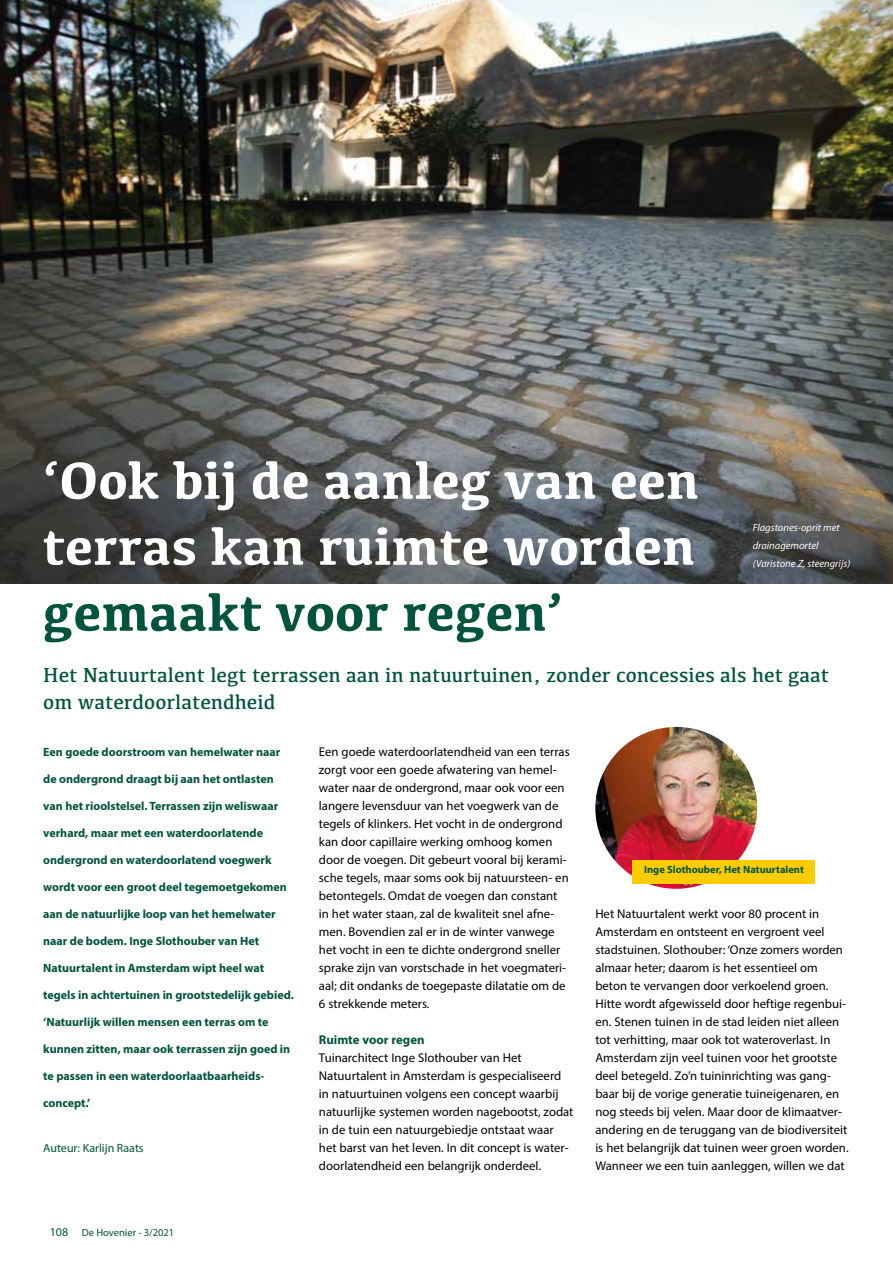
<style>
.page{position:relative;width:893px;height:1263px;background:#fff}
.page>*{position:absolute;margin:0;border:0;box-sizing:border-box;transform-origin:0 0}
.t1{font:700 54px/66px "Kefa";color:#fff}
.t2{font:700 54px "Kefa";color:#00533d}
.t3{font:21px/27px "Kefa";color:#00533d}
.t4{font:12.75px/18px "Myriad Pro";color:#000}
.t5{font:700 12.75px "Myriad Pro";color:#00533d}
.t6{font:700 12px "Myriad Pro";color:#00533d}
.t7{font:12px "Myriad Pro";color:#00533d}
.t8{font:italic 10.5px/18px "Myriad Pro";color:#fff}
.t9{font:700 10.5px "Myriad Pro";color:#00533d}
.t10{font:10.5px "Myriad Pro";color:#00533d}
.s1{font-size:12px}
</style>
<div class="page">
<img style="left:0;top:0;width:893px;height:583px">
<img style="left:595px;top:727px;width:162px;height:162px;border-radius:81px">
<div style="left:633px;top:860px;width:182px;height:24px;background:#fc0"></div>
<h1 class="t1" style="left:43px;top:445px;width:658px">‘Ook bij de aanleg van een terras kan ruimte worden</h1>
<h1 class="t2" style="left:43px;top:576px;width:522px">gemaakt voor regen’</h1>
<p class="t8" style="left:753px;top:518px;width:99px">Flagstones-oprit met drainagemortel (Varistone Z, steengrijs)</p>
<h2 class="t3" style="left:43px;top:661px;width:787px">Het Natuurtalent legt terrassen aan in natuurtuinen, zonder concessies als het gaat om waterdoorlatendheid</h2>
<p class="t6" style="left:43px;top:744px;width:239px">Een goede doorstroom van hemelwater naar</p>
<p class="t6" style="left:43px;top:771px;width:232px">de ondergrond draagt bij aan het ontlasten</p>
<p class="t6" style="left:43px;top:798px;width:236px">van het rioolstelsel. Terrassen zijn weliswaar</p>
<p class="t6" style="left:43px;top:825px;width:221px">verhard, maar met een waterdoorlatende</p>
<p class="t6" style="left:43px;top:852px;width:230px">ondergrond en waterdoorlatend voegwerk</p>
<p class="t6" style="left:43px;top:879px;width:245px">wordt voor een groot deel tegemoetgekomen</p>
<p class="t6" style="left:43px;top:906px;width:234px">aan de natuurlijke loop van het hemelwater</p>
<p class="t6" style="left:43px;top:933px;width:217px">naar de bodem. Inge Slothouber van Het</p>
<p class="t6" style="left:43px;top:960px;width:222px">Natuurtalent in Amsterdam wipt heel wat</p>
<p class="t6" style="left:43px;top:987px;width:252px">tegels in achtertuinen in grootstedelijk gebied.</p>
<p class="t6" style="left:43px;top:1014px;width:227px">‘Natuurlijk willen mensen een terras om te</p>
<p class="t6" style="left:43px;top:1041px;width:249px">kunnen zitten, maar ook terrassen zijn goed in</p>
<p class="t6" style="left:43px;top:1068px;width:223px">te passen in een waterdoorlaatbaarheids-</p>
<p class="t6" style="left:43px;top:1095px;width:49px">concept.’</p>
<p class="t7" style="left:43px;top:1141px;width:102px">Auteur: Karlijn Raats</p>
<p class="t4" style="left:319px;top:743px;width:252px">Een goede waterdoorlatendheid van een terras zorgt voor een goede afwatering van hemel&shy;water naar de ondergrond, maar ook voor een langere levensduur van het voegwerk van de tegels of klinkers. Het vocht in de ondergrond kan door capillaire werking omhoog komen door de voegen. Dit gebeurt vooral bij kerami&shy;sche tegels, maar soms ook bij natuursteen- en betontegels. Omdat de voegen dan constant in het water staan, zal de kwaliteit snel afne&shy;men. Bovendien zal er in de winter vanwege het vocht in een te dichte ondergrond sneller sprake zijn van vorstschade in het voegmateri&shy;aal; dit ondanks de toegepaste dilatatie om de 6 strekkende meters.</p>
<p class="t5" style="left:319px;top:1031px;width:107px">Ruimte voor regen</p>
<p class="t4" style="left:319px;top:1049px;width:256px">Tuinarchitect Inge Slothouber van Het Natuurtalent in Amsterdam is gespecialiseerd in natuurtuinen volgens een concept waarbij natuurlijke systemen worden nagebootst, zodat in de tuin een natuurgebiedje ontstaat waar het barst van het leven. In dit concept is water&shy;doorlatendheid een belangrijk onderdeel.</p>
<p class="t9" style="left:644px;top:863px;width:161px">Inge Slothouber, Het Natuurtalent</p>
<p class="t4" style="left:595px;top:905px;width:255px">Het Natuurtalent werkt voor 80 procent in Amsterdam en ontsteent en vergroent veel stadstuinen. Slothouber: ‘Onze zomers worden almaar heter; daarom is het essentieel om beton te vervangen door verkoelend groen.<br>Hitte wordt afgewisseld door heftige regenbui&shy;en. Stenen tuinen in de stad leiden niet alleen tot verhitting, maar ook tot wateroverlast. In Amsterdam zijn veel tuinen voor het grootste deel betegeld. Zo’n tuininrichting was gang&shy;baar bij de vorige generatie tuineigenaren, en nog steeds bij velen. Maar door de klimaatver&shy;andering en de teruggang van de biodiversiteit is het belangrijk dat tuinen weer groen worden.<br>Wanneer we een tuin aanleggen, willen we dat</p>
<p class="t10" style="left:50px;top:1226px;width:126px"><span class="s1">108</span> De Hovenier - 3/2021</p>
</div>
